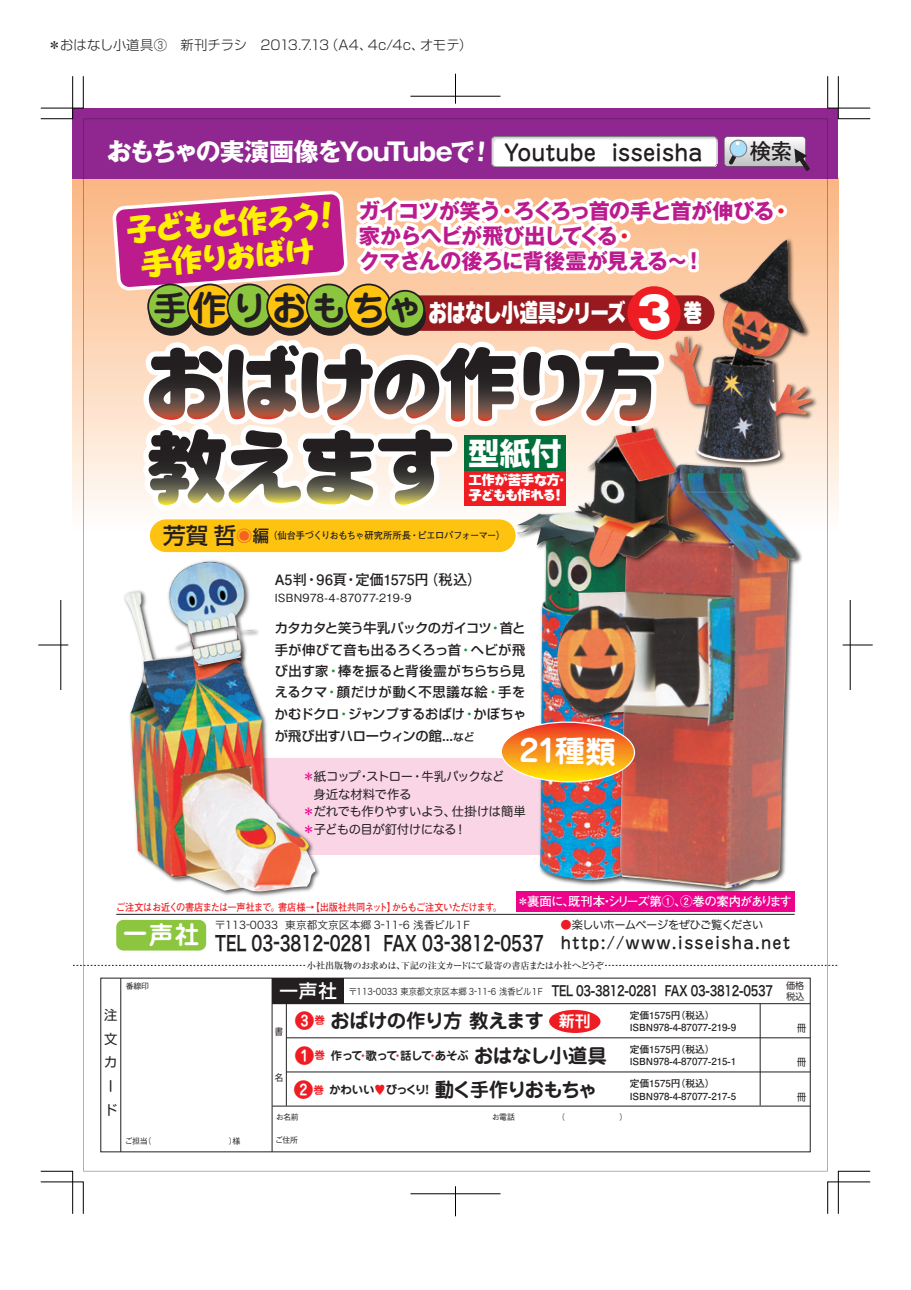
<style>
.page{position:relative;width:911px;height:1290px;background:#fff}
.page>*{position:absolute;margin:0;border:0;box-sizing:border-box;transform-origin:0 0}
.t1{font:32.75px/34.6px "Sb Kakupop UB";color:#fff101;text-align:center;scale:.96 1}
.t2{font:700 30.5px "Shin Go Pro";color:#fff}
.t3{font:700 30.25px "Jun 501 Pro";color:#fff}
.t4{font:24.75px "NIS S10 83 pv RKSJ H";letter-spacing:-.04em;color:#fff;scale:.75 1}
.t5{font:700 24.75px "Gothic MB101 Pro";letter-spacing:-.09em;color:#fff}
.t6{font:700 24.75px "Jun 501 Pro";color:#fff}
.t7{font:500 22px "Jun 34 Pro";letter-spacing:.005em;color:#231f20}
.t8{font:22px "Osaka";color:#231f20}
.t9{font:700 21.25px/24.8px "Gothic MB101 Pro";letter-spacing:-.05em;color:#bc1b8d}
.t10{font:20.38px "Hira Kaku Pro W6";color:#231f20;scale:.75 1}
.t11{font:700 19.5px "Jun 501 Pro";letter-spacing:-.04em;color:#231f20}
.t12{font:500 16.38px "Jun 34 Pro";letter-spacing:.075em;color:#231f20}
.t13{font:700 15.88px "Jun 501 Pro";color:#fff}
.t14{font:700 14.25px "Futo Go B101 Pro";letter-spacing:-.005em;color:#231f20}
.t15{font:13.75px "Hira Kaku Pro W6";letter-spacing:-.025em;color:#231f20;scale:.78 1}
.t16{font:13.38px/14.6px "NIS WNKS S10 S10 83 pv RKSJ H";letter-spacing:-.045em;color:#fff}
.t17{font:500 13.25px/21.4px "Shin Go Pro";color:#231f20;text-align:justify}
.t18{font:300 13.25px "Shin Go Pro";letter-spacing:.005em;color:#231f20}
.t19{font:13.25px/23.8px "Shin Go Pro";color:#231f20}
.t20{font:12.38px/17.8px "Hira Maru Pro W4";letter-spacing:-.035em;color:#231f20}
.t21{font:700 12.38px "Futo Go B101 Pro";letter-spacing:-.055em;color:#fff}
.t22{font:700 11.5px "Jun 501 Pro";letter-spacing:-.06em;color:#231f20}
.t23{font:500 11.25px "Gothic BBB Pro";letter-spacing:.01em;color:#231f20}
.t24{font:11.25px "Hira Maru Pro W4";letter-spacing:-.05em;color:#231f20}
.t25{font:10.75px "Hira Kaku Pro W3";color:#231f20}
.t26{font:700 10.25px "Futo Go B101 Pro";letter-spacing:-.06em;color:#ee1d23;scale:.9 1}
.t27{font:500 10.25px "Gothic BBB Pro";color:#231f20}
.t28{font:700 9.75px/12.4px "Futo Go B101 Pro";color:#231f20}
.t29{font:700 9.75px "Futo Go B101 Pro";letter-spacing:-.035em;color:#231f20;scale:.95 1}
.t30{font:500 9.25px "Ryumin Pro";letter-spacing:-.03em;color:#231f20}
.t31{font:9.25px/10.2px "Hira Maru Pro W4";color:#231f20}
.t32{font:9.25px "Shin Go Pro";color:#231f20;scale:.9 1}
.t33{font:500 8px "Gothic BBB Pro";letter-spacing:-.025em;color:#231f20}
.s1{color:#ee1d23}
.s2{font-family:"Jun 501 Pro";font-weight:700;font-size:34.75px;color:#231f20}
.s3{font-size:43.12px}
.s4{font-family:"Shin Go Pro";font-weight:500;font-size:22.5px}
.s5{font-family:"Shin Go Pro";font-weight:500;font-size:16.38px;color:#f36421}
.s6{font-family:"Shin Go Pro";font-weight:500;font-size:16.38px}
.s7{color:#269039}
.s8{font-size:14.12px}
.s9{font-size:10.62px}
.s10{color:#ed028c}
.s11{font-family:"Shin Go Pro";font-weight:500;font-size:18.62px;color:#fff}
.s12{font-family:"Hira Kaku Pro W3";font-size:9.25px}
.s13{font-size:19.5px;color:#ee1d23}
.s14{font-size:10.62px;color:#ee1d23}
.s15{font-size:19.5px}
</style>
<div class="page">
<svg style="left:73px;top:179px;width:765px;height:354px;background:#f8d5ba"></svg>
<div style="left:73px;top:108px;width:765px;height:71px;background:#90268f"></div>
<img style="left:83px;top:119px;width:744px;height:1052px">
<svg style="left:40px;top:1171px;width:44px;height:43px"></svg>
<svg style="left:40px;top:76px;width:44px;height:43px"></svg>
<svg style="left:827px;top:76px;width:43px;height:43px"></svg>
<svg style="left:827px;top:1171px;width:43px;height:43px"></svg>
<hr style="left:38px;top:645px;width:30px;height:1px;background:#000">
<hr style="left:61px;top:600px;width:1px;height:90px;background:#000">
<hr style="left:842px;top:645px;width:30px;height:1px;background:#000">
<hr style="left:850px;top:600px;width:1px;height:90px;background:#000">
<hr style="left:410px;top:1193px;width:90px;height:1px;background:#000">
<hr style="left:455px;top:1186px;width:1px;height:30px;background:#000">
<svg style="left:110px;top:73px;width:700px;height:445px"></svg>
<p class="t18" style="left:48px;top:34px;width:426px">＊おはなし小道具③　新刊チラシ　2013.7.13（A4、4c/4c、オモテ）</p>
<h3 class="t5" style="left:107px;top:131px;width:369px">おもちゃの実演画像をYouTubeで</h3>
<h3 class="t7" style="left:504px;top:135px;width:200px">Youtube isseisha</h3>
<h3 class="t8" style="left:749px;top:137px;width:45px">検索</h3>
<h1 class="t1" style="left:125px;top:212px;width:227px;rotate:-4deg">子どもと作ろう！手作りおばけ</h1>
<h3 class="t9" style="left:359px;top:196px;width:434px">ガイコツが笑う<span class="s1">・</span>ろくろっ首の手と首が伸びる<span class="s1">・</span>家からヘビが飛び出してくる<span class="s1">・<br></span>クマさんの後ろに背後霊が見える～！</h3>
<h3 class="t4" style="left:153px;top:297px;width:734px"><span class="s2">手作りおもちゃ</span>おはなし小道具シリーズ <span class="s3">3</span> 巻</h3>
<h2 class="t2" style="left:468px;top:429px;width:94px">型紙付</h2>
<p class="t16" style="left:468px;top:472px;width:98px">工作が苦手な方･子どもも作れる！</p>
<p class="t29" style="left:163px;top:528px;width:361px"><span class="s4">芳賀哲</span><span class="s5">◉</span><span class="s6">編</span>（仙台手づくりおもちゃ研究所所長・ピエロパフォーマー）</p>
<p class="t14" style="left:275px;top:568px;width:209px">A5判・96頁・定価1575円（税込）</p>
<p class="t23" style="left:275px;top:588px;width:138px">ISBN978-4-87077-219-9</p>
<p class="t17" style="left:275px;top:616px;width:253px">カタカタと笑う牛乳パックのガイコツ<span class="s7">・</span>首と手が伸びて音も出るろくろっ首<span class="s7">・</span>ヘビが飛び出す家<span class="s7">・</span>棒を振ると背後霊がちらちら見えるクマ<span class="s7">・</span>顔だけが動く不思議な絵<span class="s7">・</span>手をかむドクロ<span class="s7">・</span>ジャンプするおばけ<span class="s7">・</span>かぼちゃが飛び出すハローウィンの館<span class="s8">...</span><span class="s9">など</span></p>
<h3 class="t3" style="left:519px;top:727px;width:98px">21種類</h3>
<p class="t20" style="left:301px;top:767px;width:226px"><span class="s10">＊</span>紙コップ・ストロー・牛乳パックなど<br>　身近な材料で作る<br><span class="s10">＊</span>だれでも作りやすいよう、仕掛けは簡単<span class="s10">＊</span>子どもの目が釘付けになる！</p>
<p class="t26" style="left:116px;top:898px;width:430px">ご注文はお近くの書店または一声社まで。書店様→【出版社共同ネット】からもご注文いただけます。</p>
<p class="t21" style="left:517px;top:891px;width:277px">＊裏面に、既刊本・シリーズ第①、②巻の案内があります</p>
<h3 class="t6" style="left:123px;top:915px;width:78px">一声社</h3>
<p class="t33" style="left:126px;top:979px;width:25px">番線印</p>
<p class="t25" style="left:215px;top:915px;width:257px">〒113-0033 東京都文京区本郷 3-11-6 浅香ビル１F</p>
<h3 class="t10" style="left:215px;top:924px;width:440px">TEL 03-3812-0281 FAX 03-3812-0537</h3>
<p class="t30" style="left:307px;top:958px;width:299px">小社出版物のお求めは、下記の注文カードにて最寄の書店または小社へどうぞ</p>
<p class="t24" style="left:560px;top:915px;width:204px"><span class="s1">●</span>楽しいホームページをぜひご覧ください</p>
<p class="t12" style="left:560px;top:930px;width:231px">http://www.isseisha.net</p>
<p class="t31" style="left:786px;top:980px;width:20px">価格税込</p>
<p class="t15" style="left:279px;top:979px;width:634px"><span class="s11">一声社</span> <span class="s12">〒113</span><sup>-</sup><span class="s12">0033 東京都文京区本郷 3</span><sup>-</sup><span class="s12">11</span><sup>-</sup><span class="s12">6 浅香ビル１F</span> TEL 03-3812-0281 FAX 03-3812-0537</p>
<p class="t19" style="left:104px;top:1001px;width:14px">注文カード</p>
<p class="t32" style="left:275px;top:1024px;width:10px">書</p>
<p class="t32" style="left:275px;top:1070px;width:10px">名</p>
<h3 class="t11" style="left:295px;top:1005px;width:251px"><span class="s1">❸</span><sup>巻</sup>おばけの作り方 教えます</h3>
<p class="t13" style="left:558px;top:1008px;width:34px">新刊</p>
<p class="t22" style="left:295px;top:1046px;width:314px"><span class="s13">❶</span><span class="s14">巻</span>作って<span class="s1">･</span>歌って<span class="s1">･</span>話して<span class="s1">･</span>あそぶ<span class="s15">おはなし小道具</span></p>
<p class="t22" style="left:294px;top:1080px;width:305px"><span class="s13">❷</span><span class="s14">巻</span>かわいい<span class="s1">♥</span>びっくり！<span class="s15">動く手作りおもちゃ</span></p>
<p class="t28" style="left:629px;top:1008px;width:108px">定価1575円（税込）<br>ISBN978-4-87077-219-9</p>
<p class="t28" style="left:629px;top:1042px;width:108px">定価1575円（税込）<br>ISBN978-4-87077-215-1</p>
<p class="t28" style="left:629px;top:1076px;width:108px">定価1575円（税込）<br>ISBN978-4-87077-217-5</p>
<p class="t27" style="left:796px;top:1020px;width:12px">冊</p>
<p class="t27" style="left:796px;top:1054px;width:12px">冊</p>
<p class="t27" style="left:796px;top:1088px;width:12px">冊</p>
<p class="t33" style="left:276px;top:1110px;width:25px">お名前</p>
<p class="t33" style="left:275px;top:1133px;width:24px">ご住所</p>
</div>
